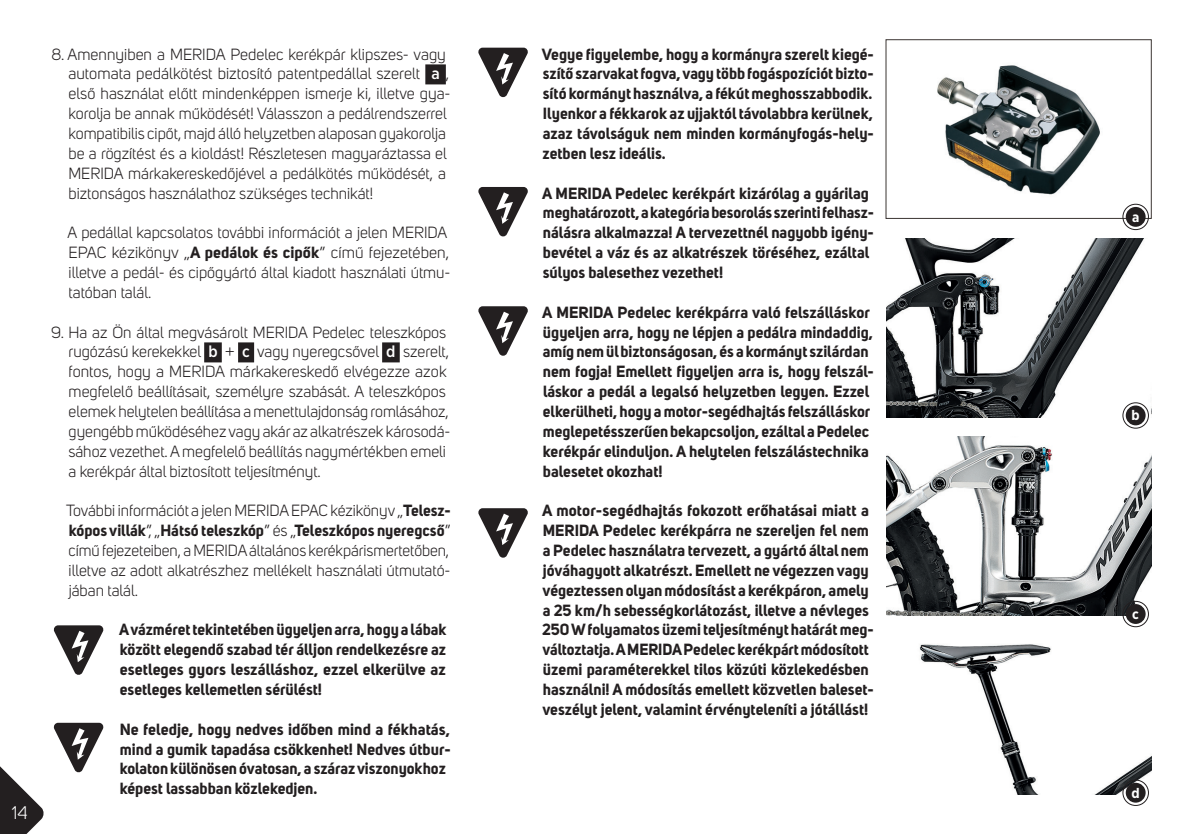
<style>
.page{position:relative;width:1191px;height:834px;background:#fff}
.page>*{position:absolute;margin:0;border:0;box-sizing:border-box;transform-origin:0 0}
.t1{font:18px "Uni Sans";color:#fff}
.t2{font:700 16px/19.8px "Uni Sans";color:#231f20}
.t3{font:16px/19.8px "Uni Sans";color:#231f20}
.t4{font:700 14px "Gotham Narrow";color:#fff}
.s1{font-family:"Gotham Narrow";font-weight:500;color:#fff}
.s2{font-weight:700}
</style>
<div class="page">
<svg style="left:0;top:766px;width:44px;height:67px"></svg>
<img style="left:937px;top:65px;width:212px;height:152px">
<div style="left:885px;top:39px;width:266px;height:180px;border:1px solid #3b3532"></div>
<img style="left:886px;top:238px;width:263px;height:179px">
<img style="left:886px;top:437px;width:265px;height:178px">
<img style="left:919px;top:644px;width:232px;height:150px">
<div style="left:425px;top:64px;width:21px;height:20px;background:#231f20"></div>
<div style="left:204px;top:342px;width:18px;height:20px;background:#231f20"></div>
<div style="left:238px;top:342px;width:16px;height:20px;background:#231f20"></div>
<div style="left:382px;top:342px;width:18px;height:20px;background:#231f20"></div>
<svg style="left:53px;top:625px;width:51px;height:50px"></svg>
<svg style="left:53px;top:722px;width:51px;height:51px"></svg>
<svg style="left:478px;top:48px;width:50px;height:50px"></svg>
<svg style="left:478px;top:187px;width:50px;height:50px"></svg>
<svg style="left:478px;top:306px;width:50px;height:50px"></svg>
<svg style="left:478px;top:508px;width:50px;height:50px"></svg>
<div style="left:1125px;top:207px;width:20px;height:20px;background:#231f20;border-radius:50%"></div>
<div style="left:1122px;top:204px;width:26px;height:26px;border:1px solid #231f20;border-radius:13px"></div>
<div style="left:1125px;top:405px;width:20px;height:20px;background:#231f20;border-radius:50%"></div>
<div style="left:1122px;top:402px;width:26px;height:26px;border:1px solid #231f20;border-radius:13px"></div>
<div style="left:1125px;top:604px;width:20px;height:19px;background:#231f20;border-radius:50%"></div>
<div style="left:1122px;top:601px;width:26px;height:26px;border:1px solid #231f20;border-radius:13px"></div>
<div style="left:1125px;top:782px;width:20px;height:20px;background:#231f20;border-radius:50%"></div>
<div style="left:1122px;top:779px;width:26px;height:26px;border:1px solid #231f20;border-radius:13px"></div>
<p class="t1" style="left:12px;top:802px;width:17px">14</p>
<p class="t3" style="left:68px;top:44px;width:384px;text-indent:-17px">8. Amennyiben a MERIDA Pedelec kerékpár klipszes- vagy automata pedálkötést biztosító patentpedállal szerelt <span class="s1">a</span> , első használat előtt mindenképpen ismerje ki, illetve gya&shy;korolja be annak működését! Válasszon a pedálrendszerrel kompatibilis cipőt, majd álló helyzetben alaposan gyakorolja be a rögzítést és a kioldást! Részletesen magyaráztassa el MERIDA márkakereskedőjével a pedálkötés működését, a biztonságos használathoz szükséges technikát!</p>
<p class="t3" style="left:68px;top:223px;width:384px">A pedállal kapcsolatos további információt a jelen MERIDA EPAC kézikönyv „<span class="s2">A pedálok és cipők</span>” című fejezetében, illetve a pedál- és cipőgyártó által kiadott használati útmu&shy;tatóban talál.</p>
<p class="t3" style="left:68px;top:322px;width:384px;text-indent:-17px">9. Ha az Ön által megvásárolt MERIDA Pedelec teleszkópos rugózású kerekekkel <span class="s1">b</span> + <span class="s1">c</span> vagy nyeregcsővel <span class="s1">d</span> szerelt, fontos, hogy a MERIDA márkakereskedő elvégezze azok megfelelő beállításait, személyre szabását. A teleszkópos elemek helytelen beállítása a menettulajdonság romlásához, gyengébb működéséhez vagy akár az alkatrészek károsodá&shy;sához vezethet. A megfelelő beállítás nagymértékben emeli a kerékpár által biztosított teljesítményt.</p>
<p class="t3" style="left:66px;top:501px;width:386px;text-align:justify">További információt a jelen MERIDA EPAC kézikönyv „<span class="s2">Telesz&shy;kópos villák</span>”, „<span class="s2">Hátsó teleszkóp</span>” és „<span class="s2">Teleszkópos nyeregcső</span>” című fejezeteiben, a MERIDA általános kerékpárismertetőben, illetve az adott alkatrészhez mellékelt használati útmutató&shy;jában talál.</p>
<p class="t2" style="left:119px;top:619px;width:329px;text-align:justify">A vázméret tekintetében ügyeljen arra, hogy a lábak között elegendő szabad tér álljon rendelkezésre az esetleges gyors leszálláshoz, ezzel elkerülve az esetleges kellemetlen sérülést!</p>
<p class="t2" style="left:120px;top:719px;width:332px">Ne feledje, hogy nedves időben mind a fékhatás, mind a gumik tapadása csökkenhet! Nedves útbur&shy;kolaton különösen óvatosan, a száraz viszonyokhoz képest lassabban közlekedjen.</p>
<p class="t2" style="left:542px;top:44px;width:333px;text-align:justify">Vegye figyelembe, hogy a kormányra szerelt kiegé&shy;szítő szarvakat fogva, vagy több fogáspozíciót bizto&shy;sító kormányt használva, a fékút meghosszabbodik.<br>Ilyenkor a fékkarok az ujjaktól távolabbra kerülnek, azaz távolságuk nem minden kormányfogás-hely&shy;zetben lesz ideális.</p>
<p class="t2" style="left:542px;top:183px;width:333px">A MERIDA Pedelec kerékpárt kizárólag a gyárilag meghatározott, a kategória besorolás szerinti felhasz&shy;nálásra alkalmazza! A tervezettnél nagyobb igény&shy;bevétel a váz és az alkatrészek töréséhez, ezáltal súlyos balesethez vezethet!</p>
<p class="t2" style="left:542px;top:302px;width:333px">A MERIDA Pedelec kerékpárra való felszálláskor ügyeljen arra, hogy ne lépjen a pedálra mindaddig, amíg nem ül biztonságosan, és a kormányt szilárdan nem fogja! Emellett figyeljen arra is, hogy felszál&shy;láskor a pedál a legalsó helyzetben legyen. Ezzel elkerülheti, hogy a motor-segédhajtás felszálláskor meglepetésszerűen bekapcsoljon, ezáltal a Pedelec kerékpár elinduljon. A helytelen felszálástechnika balesetet okozhat!</p>
<p class="t2" style="left:542px;top:500px;width:333px">A motor-segédhajtás fokozott erőhatásai miatt a MERIDA Pedelec kerékpárra ne szereljen fel nem a Pedelec használatra tervezett, a gyártó által nem jóváhagyott alkatrészt. Emellett ne végezzen vagy végeztessen olyan módosítást a kerékpáron, amely a 25 km/h sebességkorlátozást, illetve a névleges 250 W folyamatos üzemi teljesítményt határát meg&shy;változtatja. A MERIDA Pedelec kerékpárt módosított üzemi paraméterekkel tilos közúti közlekedésben használni! A módosítás emellett közvetlen baleset&shy;veszélyt jelent, valamint érvényteleníti a jótállást!</p>
<p class="t4" style="left:1132px;top:208px;width:9px">a</p>
<p class="t4" style="left:1131px;top:406px;width:10px">b</p>
<p class="t4" style="left:1132px;top:605px;width:8px">c</p>
<p class="t4" style="left:1131px;top:783px;width:10px">d</p>
</div>
